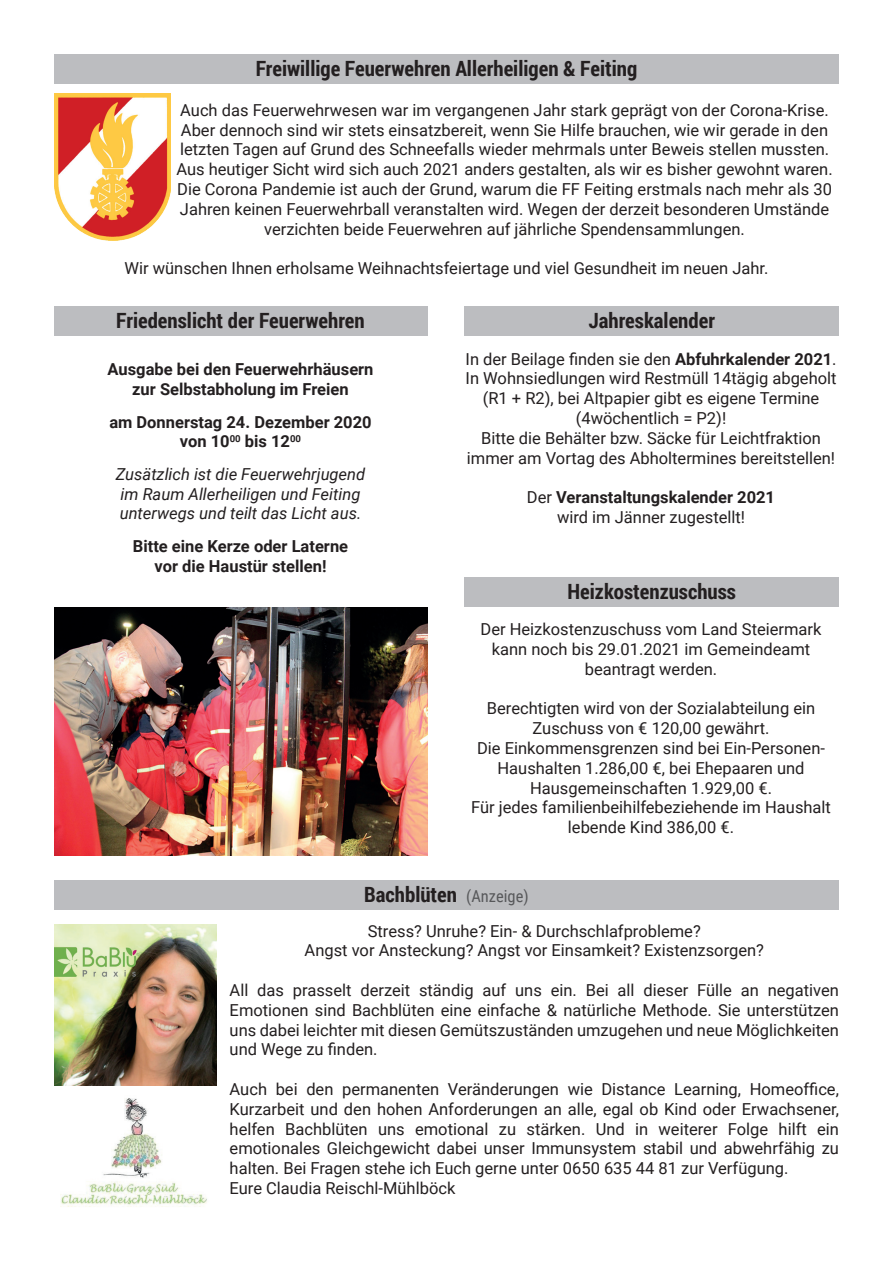
<style>
.page{position:relative;width:893px;height:1263px;background:#fff}
.page>*{position:absolute;margin:0;border:0;box-sizing:border-box;transform-origin:0 0}
.t1{font:700 21px "Roboto Condensed";color:#231f20}
.t2{font:16.5px/19.8px "Roboto";color:#231f20;text-align:center}
.t3{font:700 16.5px/19.8px "Roboto";color:#231f20;text-align:center}
.t4{font:italic 16.5px/19.8px "Roboto";color:#231f20}
.s1{font-weight:700}
.s2{font-weight:400;font-size:16.5px;color:#57585a}
</style>
<div class="page">
<div style="left:54px;top:306px;width:373px;height:30px;background:#bcbdc0"></div>
<div style="left:54px;top:54px;width:785px;height:30px;background:#bcbdc0"></div>
<div style="left:465px;top:306px;width:374px;height:30px;background:#bcbdc0"></div>
<div style="left:465px;top:577px;width:374px;height:30px;background:#bcbdc0"></div>
<div style="left:54px;top:880px;width:785px;height:29px;background:#bcbdc0"></div>
<img style="left:60px;top:1098px;width:147px;height:109px">
<img style="left:54px;top:924px;width:163px;height:162px">
<img style="left:54px;top:93px;width:116px;height:147px">
<img style="left:54px;top:607px;width:373px;height:249px">
<p class="t1" style="left:256px;top:54px;width:383px">Freiwillige Feuerwehren Allerheiligen &amp; Feiting</p>
<p class="t2" style="left:176px;top:99px;width:658px">Auch das Feuerwehrwesen war im vergangenen Jahr stark geprägt von der Corona-Krise.<br>Aber dennoch sind wir stets einsatzbereit, wenn Sie Hilfe brauchen, wie wir gerade in den letzten Tagen auf Grund des Schneefalls wieder mehrmals unter Beweis stellen mussten.<br>Aus heutiger Sicht wird sich auch 2021 anders gestalten, als wir es bisher gewohnt waren.<br>Die Corona Pandemie ist auch der Grund, warum die FF Feiting erstmals nach mehr als 30<br>Jahren keinen Feuerwehrball veranstalten wird. Wegen der derzeit besonderen Umstände verzichten beide Feuerwehren auf jährliche Spendensammlungen.</p>
<p class="t2" style="left:125px;top:258px;width:645px">Wir wünschen Ihnen erholsame Weihnachtsfeiertage und viel Gesundheit im neuen Jahr.</p>
<p class="t1" style="left:116px;top:306px;width:250px">Friedenslicht der Feuerwehren</p>
<p class="t3" style="left:108px;top:359px;width:267px">Ausgabe bei den Feuerwehrhäusern zur Selbstabholung im Freien</p>
<p class="t3" style="left:109px;top:411px;width:264px">am Donnerstag 24. Dezember 2020 von 10<sup>00</sup> bis 12<sup>00</sup></p>
<p class="t4" style="left:116px;top:463px;width:251px">Zusätzlich ist die Feuerwehrjugend im Raum Allerheiligen und Feiting unterwegs und teilt das Licht aus.</p>
<p class="t3" style="left:133px;top:535px;width:217px">Bitte eine Kerze oder Laterne vor die Haustür stellen!</p>
<p class="t1" style="left:588px;top:306px;width:128px">Jahreskalender</p>
<p class="t2" style="left:465px;top:348px;width:373px">In der Beilage finden sie den <span class="s1">Abfuhrkalender 2021</span>.<br>In Wohnsiedlungen wird Restmüll 14tägig abgeholt (R1 + R2), bei Altpapier gibt es eigene Termine (4wöchentlich = P2)!<br>Bitte die Behälter bzw. Säcke für Leichtfraktion immer am Vortag des Abholtermines bereitstellen!</p>
<p class="t2" style="left:527px;top:487px;width:250px">Der <span class="s1">Veranstaltungskalender 2021 </span>wird im Jänner zugestellt!</p>
<p class="t1" style="left:568px;top:577px;width:170px">Heizkostenzuschuss</p>
<p class="t2" style="left:481px;top:619px;width:342px">Der Heizkostenzuschuss vom Land Steiermark kann noch bis 29.01.2021 im Gemeindeamt beantragt werden.</p>
<p class="t2" style="left:471px;top:698px;width:361px">Berechtigten wird von der Sozialabteilung ein Zuschuss von € 120,00 gewährt.<br>Die Einkommensgrenzen sind bei Ein-Personen-Haushalten 1.286,00 €, bei Ehepaaren und Hausgemeinschaften 1.929,00 €.<br>Für jedes familienbeihilfebeziehende im Haushalt lebende Kind 386,00 €.</p>
<p class="t1" style="left:364px;top:879px;width:166px">Bachblüten <span class="s2">(Anzeige)</span></p>
<p class="t2" style="left:305px;top:920px;width:461px">Stress? Unruhe? Ein- &amp; Durchschlafprobleme?<br>Angst vor Ansteckung? Angst vor Einsamkeit? Existenzsorgen?</p>
<p class="t2" style="left:230px;top:979px;width:611px;text-align:justify">All das prasselt derzeit ständig auf uns ein. Bei all dieser Fülle an negativen Emotionen sind Bachblüten eine einfache &amp; natürliche Methode. Sie unterstützen uns dabei leichter mit diesen Gemütszuständen umzugehen und neue Möglichkeiten und Wege zu finden.</p>
<p class="t2" style="left:230px;top:1078px;width:611px;text-align:left">Auch bei den permanenten Veränderungen wie Distance Learning, Homeoffice, Kurzarbeit und den hohen Anforderungen an alle, egal ob Kind oder Erwachsener, helfen Bachblüten uns emotional zu stärken. Und in weiterer Folge hilft ein emotionales Gleichgewicht dabei unser Immunsystem stabil und abwehrfähig zu halten. Bei Fragen stehe ich Euch gerne unter 0650 635 44 81 zur Verfügung.<br>Eure Claudia Reischl-Mühlböck</p>
</div>
